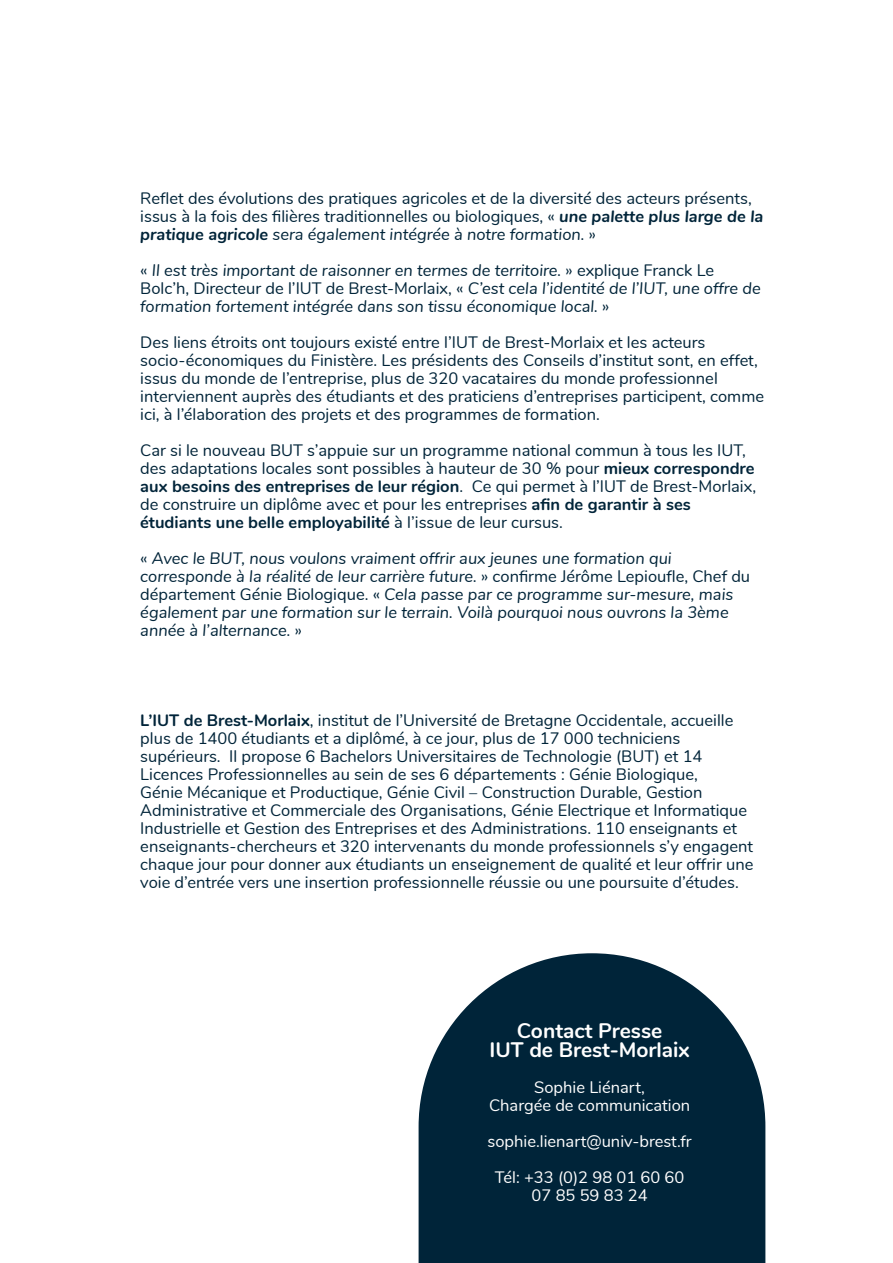
<style>
.page{position:relative;width:893px;height:1263px;background:#fff}
.page>*{position:absolute;margin:0;border:0;box-sizing:border-box;transform-origin:0 0}
.t1{font:700 21px "Nunito";color:#fff}
.t2{font:16.5px/18px "Nunito";color:#002439}
.t3{font:italic 16.5px/18px "Nunito";color:#002439}
.t4{font:16.5px "Nunito";color:#fff}
.t5{font:700 16.5px "Nunito";color:#002439}
.s1{font-weight:700;font-style:italic}
.s2{font-style:italic}
.s3{font-style:normal}
.s4{font-weight:700}
.s5{font-weight:400}
</style>
<div class="page">
<svg style="left:419px;top:953px;width:346px;height:310px;fill:#002439"></svg>
<p class="t2" style="left:140px;top:188px;width:625px">Reflet des évolutions des pratiques agricoles et de la diversité des acteurs présents, issus à la fois des filières traditionnelles ou biologiques, « <span class="s1">une palette plus large de la pratique agricole</span> <span class="s2">sera également intégrée à notre formation.</span> »</p>
<p class="t3" style="left:140px;top:260px;width:622px"><span class="s3">«</span> Il est très important de raisonner en termes de territoire. <span class="s3">» explique Franck Le<br>Bolc’h, Directeur de l’IUT de Brest-Morlaix, «</span> C’est cela l’identité de l’IUT, une offre de formation fortement intégrée dans son tissu économique local. <span class="s3">»</span></p>
<p class="t2" style="left:140px;top:332px;width:567px">Des liens étroits ont toujours existé entre l’IUT de Brest-Morlaix et les acteurs</p>
<p class="t2" style="left:140px;top:350px;width:619px">socio-économiques du Finistère. Les présidents des Conseils d’institut sont, en effet, issus du monde de l’entreprise, plus de 320 vacataires du monde professionnel</p>
<p class="t2" style="left:140px;top:386px;width:625px">interviennent auprès des étudiants et des praticiens d’entreprises participent, comme ici, à l’élaboration des projets et des programmes de formation.</p>
<p class="t2" style="left:140px;top:440px;width:617px">Car si le nouveau BUT s’appuie sur un programme national commun à tous les IUT, des adaptations locales sont possibles à hauteur de 30 % pour <span class="s4">mieux correspondre aux besoins des entreprises de leur région</span>. Ce qui permet à l’IUT de Brest-Morlaix, de construire un diplôme avec et pour les entreprises <span class="s4">afin de garantir à ses</span></p>
<p class="t5" style="left:140px;top:510px;width:424px">étudiants une belle employabilité <span class="s5">à l’issue de leur cursus.</span></p>
<p class="t3" style="left:140px;top:548px;width:533px"><span class="s3">«</span> Avec le BUT, nous voulons vraiment offrir aux jeunes une formation qui</p>
<p class="t3" style="left:140px;top:566px;width:611px">corresponde à la réalité de leur carrière future. <span class="s3">» confirme Jérôme Lepioufle, Chef du département Génie Biologique. «</span> Cela passe par ce programme sur-mesure, mais également par une formation sur le terrain. Voilà pourquoi nous ouvrons la 3ème année à l’alternance. <span class="s3">»</span></p>
<p class="t2" style="left:140px;top:710px;width:595px"><span class="s4">L’IUT de Brest-Morlaix</span>, institut de l’Université de Bretagne Occidentale, accueille plus de 1400 étudiants et a diplômé, à ce jour, plus de 17 000 techniciens</p>
<p class="t2" style="left:140px;top:746px;width:564px">supérieurs. Il propose 6 Bachelors Universitaires de Technologie (BUT) et 14</p>
<p class="t2" style="left:140px;top:764px;width:559px">Licences Professionnelles au sein de ses 6 départements : Génie Biologique,</p>
<p class="t2" style="left:140px;top:782px;width:564px">Génie Mécanique et Productique, Génie Civil – Construction Durable, Gestion</p>
<p class="t2" style="left:140px;top:800px;width:615px">Administrative et Commerciale des Organisations, Génie Electrique et Informatique Industrielle et Gestion des Entreprises et des Administrations. 110 enseignants et enseignants-chercheurs et 320 intervenants du monde professionnels s’y engagent chaque jour pour donner aux étudiants un enseignement de qualité et leur offrir une voie d’entrée vers une insertion professionnelle réussie ou une poursuite d’études.</p>
<p class="t1" style="left:517px;top:1015px;width:147px">Contact Presse</p>
<p class="t1" style="left:489px;top:1034px;width:202px">IUT de Brest-Morlaix</p>
<p class="t4" style="left:534px;top:1075px;width:112px">Sophie Liénart,</p>
<p class="t4" style="left:489px;top:1093px;width:203px">Chargée de communication</p>
<p class="t4" style="left:488px;top:1129px;width:206px">sophie.lienart@univ-brest.fr</p>
<p class="t4" style="left:495px;top:1165px;width:191px">Tél: +33 (0)2 98 01 60 60</p>
<p class="t4" style="left:532px;top:1183px;width:118px">07 85 59 83 24</p>
</div>
